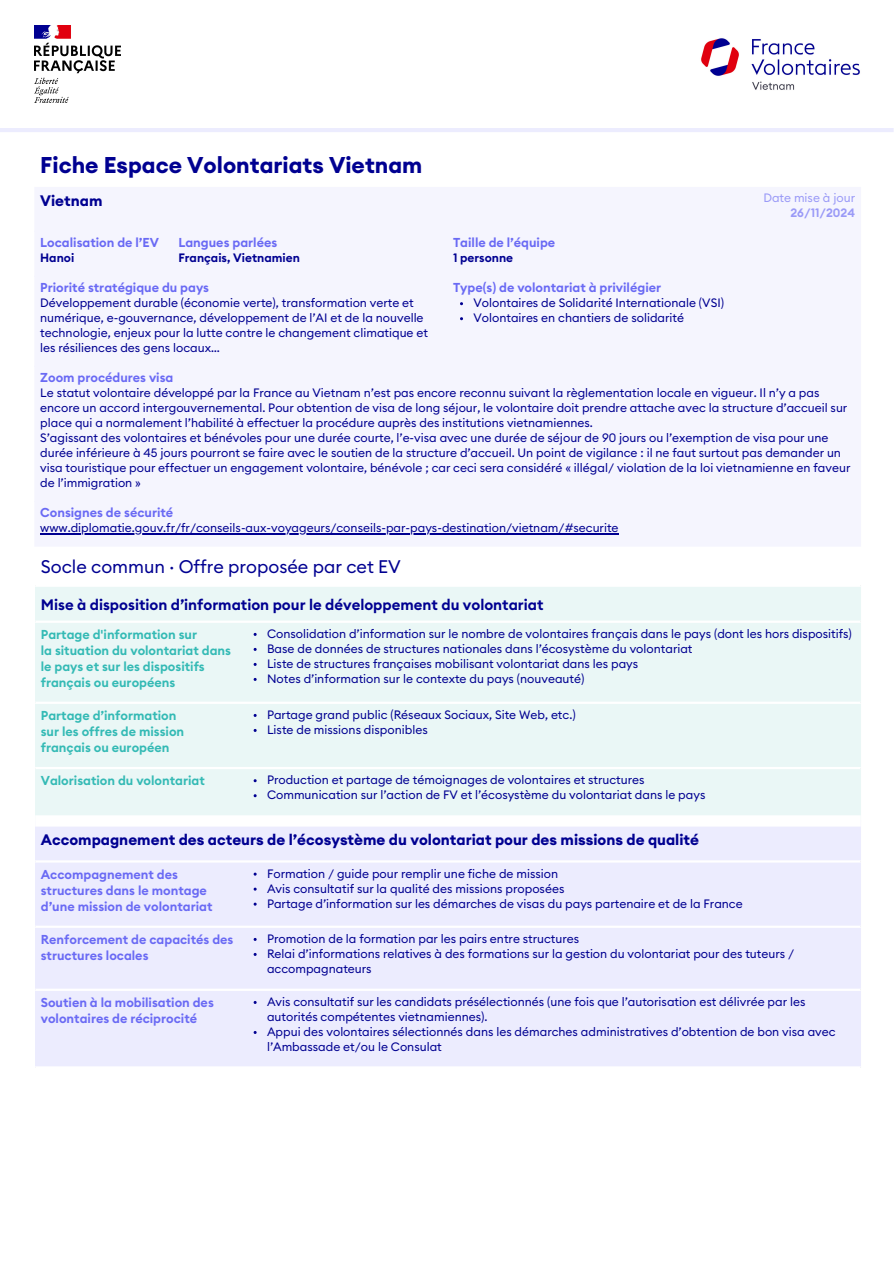
<style>
.page{position:relative;width:894px;height:1264px;background:#fff}
.page>*{position:absolute;margin:0;border:0;box-sizing:border-box;transform-origin:0 0}
.t1{font:700 22.5px "Euclid Circular A";color:#000091}
.t2{font:18px "Euclid Circular B";color:#000091}
.t3{font:700 15px "Euclid Circular A";color:#000091}
.t4{font:600 15px "Euclid Circular B";color:#000091}
.t5{font:600 12.75px/16px "Euclid Circular B";color:#6a6af4}
.t6{font:600 12.75px/16px "Euclid Circular B";color:#34bab5}
.t7{font:12px/15px "Euclid Circular B";color:#000091}
.t8{font:600 12px "Euclid Circular B";color:#000091}
.t9{font:12px "Euclid Circular B";color:#9a9af7}
.t10{font:600 12px "Euclid Circular B";color:#9a9af7}
</style>
<div class="page">
<hr style="left:0;top:128px;width:893px;height:4px;background:#ececfe">
<img style="left:34px;top:26px;width:87px;height:76px">
<img style="left:701px;top:38px;width:159px;height:52px">
<hr style="left:40px;top:533px;width:578px;height:1px;background:#000091">
<div style="left:35px;top:587px;width:825px;height:228px;background:#eaf7f6"></div>
<div style="left:35px;top:827px;width:825px;height:239px;background:#ececfe"></div>
<hr style="left:35px;top:620px;width:825px;height:3px;background:#fff">
<hr style="left:35px;top:701px;width:825px;height:3px;background:#fff">
<hr style="left:35px;top:767px;width:825px;height:2px;background:#fff">
<hr style="left:35px;top:860px;width:825px;height:2px;background:#fff">
<hr style="left:35px;top:925px;width:825px;height:2px;background:#fff">
<hr style="left:35px;top:988px;width:825px;height:2px;background:#fff">
<p class="t1" style="left:40px;top:155px;width:383px">Fiche Espace Volontariats Vietnam</p>
<p class="t3" style="left:40px;top:194px;width:64px">Vietnam</p>
<p class="t9" style="left:763px;top:193px;width:93px">Date mise à jour</p>
<p class="t10" style="left:790px;top:208px;width:66px">26/11/2024</p>
<p class="t5" style="left:40px;top:235px;width:120px">Localisation de l’EV</p>
<p class="t8" style="left:40px;top:252px;width:35px">Hanoi</p>
<p class="t5" style="left:453px;top:235px;width:104px">Taille de l’équipe</p>
<p class="t8" style="left:453px;top:252px;width:62px">1 personne</p>
<p class="t5" style="left:178px;top:235px;width:100px">Langues parlées</p>
<p class="t8" style="left:178px;top:252px;width:123px">Français, Vietnamien</p>
<p class="t5" style="left:40px;top:280px;width:170px">Priorité stratégique du pays</p>
<p class="t7" style="left:40px;top:296px;width:389px">Développement durable (économie verte), transformation verte et numérique, e-gouvernance, développement de l’AI et de la nouvelle technologie, enjeux pour la lutte contre le changement climatique et les résiliences des gens locaux…</p>
<p class="t5" style="left:453px;top:280px;width:209px">Type(s) de volontariat à privilégier</p>
<p class="t7" style="left:473px;top:296px;width:252px">Volontaires de Solidarité Internationale (VSI)</p>
<p class="t7" style="left:473px;top:311px;width:212px">Volontaires en chantiers de solidarité</p>
<p class="t5" style="left:40px;top:370px;width:135px">Zoom procédures visa</p>
<p class="t7" style="left:40px;top:386px;width:808px">Le statut volontaire développé par la France au Vietnam n’est pas encore reconnu suivant la règlementation locale en vigueur. Il n’y a pas encore un accord intergouvernemental. Pour obtention de visa de long séjour, le volontaire doit prendre attache avec la structure d’accueil sur place qui a normalement l’habilité à effectuer la procédure auprès des institutions vietnamiennes.</p>
<p class="t7" style="left:40px;top:431px;width:811px">S’agissant des volontaires et bénévoles pour une durée courte, l’e-visa avec une durée de séjour de 90 jours ou l’exemption de visa pour une durée inférieure à 45 jours pourront se faire avec le soutien de la structure d’accueil. Un point de vigilance : il ne faut surtout pas demander un visa touristique pour effectuer un engagement volontaire, bénévole ; car ceci sera considéré « illégal/ violation de la loi vietnamienne en faveur de l’immigration »</p>
<p class="t5" style="left:40px;top:505px;width:134px">Consignes de sécurité</p>
<p class="t7" style="left:40px;top:521px;width:579px">www.diplomatie.gouv.fr/fr/conseils-aux-voyageurs/conseils-par-pays-destination/vietnam/#securite</p>
<p class="t2" style="left:41px;top:558px;width:361px">Socle commun · Offre proposée par cet EV</p>
<p class="t4" style="left:41px;top:598px;width:504px">Mise à disposition d’information pour le développement du volontariat</p>
<p class="t6" style="left:41px;top:627px;width:158px">Partage d'information sur</p>
<p class="t6" style="left:41px;top:643px;width:192px">la situation du volontariat dans le pays et sur les dispositifs français ou européens</p>
<p class="t7" style="left:267px;top:626px;width:586px">Consolidation d’information sur le nombre de volontaires français dans le pays (dont les hors dispositifs)</p>
<p class="t7" style="left:267px;top:641px;width:427px">Base de données de structures nationales dans l’écosystème du volontariat</p>
<p class="t7" style="left:267px;top:656px;width:372px">Liste de structures françaises mobilisant volontariat dans les pays</p>
<p class="t7" style="left:267px;top:671px;width:319px">Notes d’information sur le contexte du pays (nouveauté)</p>
<p class="t6" style="left:41px;top:708px;width:137px">Partage d’information</p>
<p class="t6" style="left:41px;top:724px;width:145px">sur les offres de mission français ou européen</p>
<p class="t7" style="left:267px;top:707px;width:310px">Partage grand public (Réseaux Sociaux, Site Web, etc.)</p>
<p class="t7" style="left:267px;top:722px;width:162px">Liste de missions disponibles</p>
<p class="t6" style="left:41px;top:773px;width:165px">Valorisation du volontariat</p>
<p class="t7" style="left:267px;top:773px;width:379px">Production et partage de témoignages de volontaires et structures</p>
<p class="t7" style="left:267px;top:788px;width:440px">Communication sur l’action de FV et l’écosystème du volontariat dans le pays</p>
<p class="t3" style="left:41px;top:833px;width:659px">Accompagnement des acteurs de l’écosystème du volontariat pour des missions de qualité</p>
<p class="t5" style="left:41px;top:866px;width:173px">Accompagnement des structures dans le montage d’une mission de volontariat</p>
<p class="t7" style="left:267px;top:866px;width:292px">Formation / guide pour remplir une fiche de mission</p>
<p class="t7" style="left:267px;top:881px;width:299px">Avis consultatif sur la qualité des missions proposées</p>
<p class="t7" style="left:267px;top:896px;width:477px">Partage d’information sur les démarches de visas du pays partenaire et de la France</p>
<p class="t5" style="left:41px;top:931px;width:194px">Renforcement de capacités des structures locales</p>
<p class="t7" style="left:267px;top:931px;width:314px">Promotion de la formation par les pairs entre structures</p>
<p class="t7" style="left:267px;top:946px;width:528px">Relai d’informations relatives à des formations sur la gestion du volontariat pour des tuteurs / accompagnateurs</p>
<p class="t5" style="left:41px;top:994px;width:174px">Soutien à la mobilisation des volontaires de réciprocité</p>
<p class="t7" style="left:267px;top:994px;width:539px">Avis consultatif sur les candidats présélectionnés (une fois que l’autorisation est délivrée par les autorités compétentes vietnamiennes).</p>
<p class="t7" style="left:267px;top:1024px;width:570px">Appui des volontaires sélectionnés dans les démarches administratives d’obtention de bon visa avec l’Ambassade et/ou le Consulat</p>
</div>
